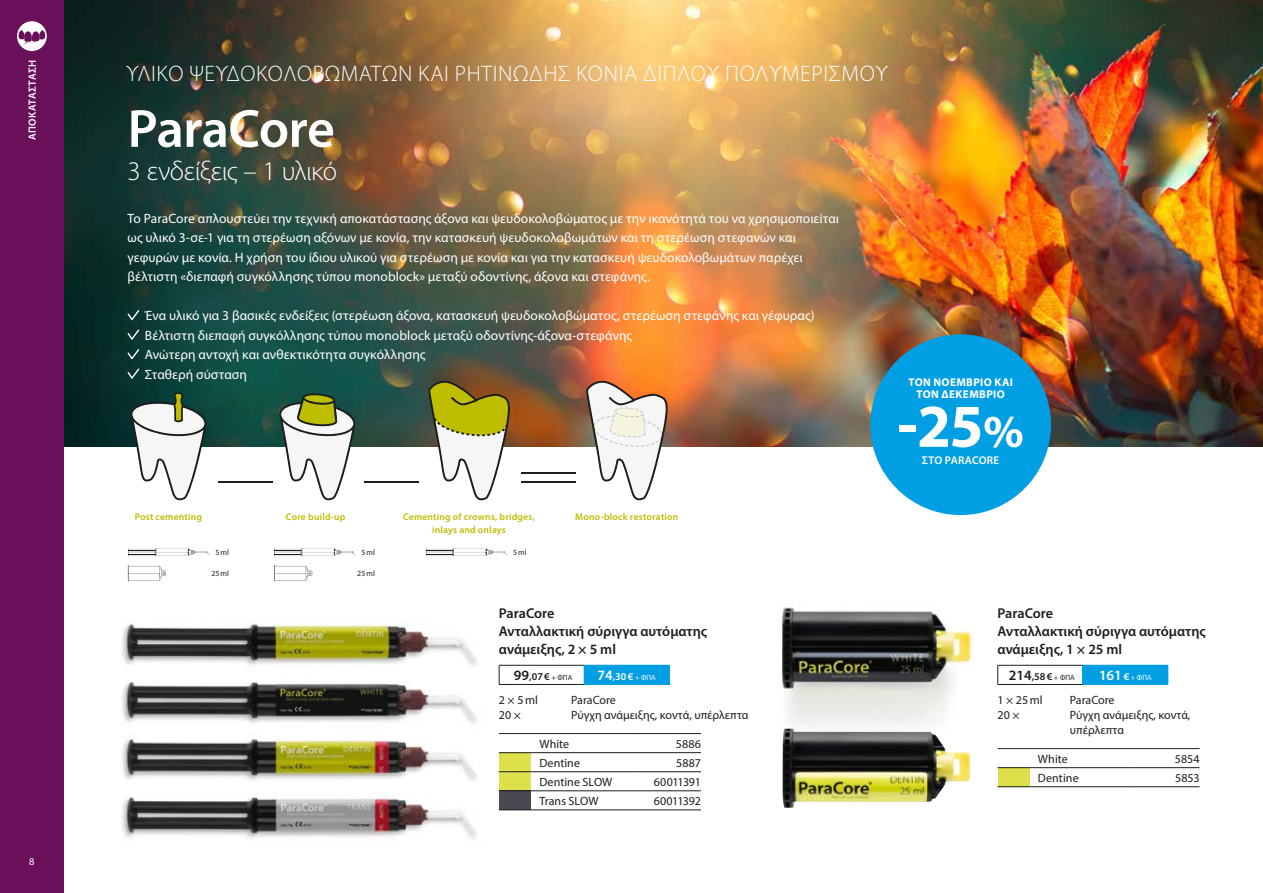
<style>
.page{position:relative;width:1263px;height:893px;background:#fff}
.page>*{position:absolute;margin:0;border:0;box-sizing:border-box;transform-origin:0 0}
.t1{font:700 61.2px "Myriad Pro";color:#fff}
.t2{font:600 54px "Myriad Pro";letter-spacing:-.015em;color:#fff}
.t3{font:700 45.9px "Myriad Pro";color:#fff}
.t4{font:300 27px "Myriad Pro";letter-spacing:-.015em;color:#fff}
.t5{font:300 22.5px "Myriad Pro";letter-spacing:.03em;color:#fff}
.t6{font:600 14.25px/18px "Myriad Pro";color:#1d1d1b}
.t7{font:13.5px/19.5px "Myriad Pro";letter-spacing:.005em;color:#fff}
.t8{font:12px/15px "Myriad Pro";color:#1d1d1b}
.t9{font:12px "Myriad Pro";letter-spacing:-.03em;color:#1d1d1b}
.t10{font:700 11.25px/12.8px "Myriad Pro";letter-spacing:.03em;color:#fff;text-align:center}
.t11{font:600 11.25px "Myriad Pro";letter-spacing:.015em;color:#fff}
.t12{font:600 10.5px "Myriad Pro";letter-spacing:.05em;color:#fff}
.t13{font:600 10.5px "Myriad Pro";color:#1d1d1b}
.t14{font:10.5px "Myriad Pro";color:#fff}
.t15{font:600 9.6px "Myriad Pro";letter-spacing:.02em;color:#bebd00}
.t16{font:7.8px "Myriad Pro";letter-spacing:.01em;color:#1d1d1b}
.t17{font:7.5px "Myriad Pro";color:#fff}
.s1{font-size:14.25px}
.s2{font-weight:400;font-size:7.5px}
.s3{font-weight:600;font-size:14.25px}
.s4{font-weight:600;font-size:10.5px}
</style>
<div class="page">
<img style="left:782px;top:786px;width:162px;height:22px">
<img style="left:699px;top:510px;width:360px;height:276px">
<img style="left:121px;top:623px;width:394px;height:216px">
<img style="left:64px;top:0;width:1199px;height:446px">
<svg style="left:127px;top:310px;width:12px;height:10px"></svg>
<svg style="left:127px;top:329px;width:12px;height:11px"></svg>
<svg style="left:127px;top:349px;width:12px;height:10px"></svg>
<svg style="left:127px;top:368px;width:12px;height:11px"></svg>
<div style="left:584px;top:665px;width:85px;height:19px;background:#009fe3"></div>
<hr style="left:499px;top:665px;width:85px;height:1px;background:#1d1d1b">
<svg style="left:499px;top:665px;width:1px;height:19px"></svg>
<hr style="left:499px;top:684px;width:85px;height:1px;background:#1d1d1b">
<svg style="left:669px;top:665px;width:1px;height:19px"></svg>
<hr style="left:584px;top:684px;width:85px;height:1px;background:#009fe3">
<div style="left:499px;top:734px;width:32px;height:19px;background:#fff"></div>
<svg style="left:499px;top:753px;width:32px;height:37px"></svg>
<div style="left:499px;top:791px;width:32px;height:19px;background:#484951"></div>
<hr style="left:499px;top:733px;width:32px;height:1px;background:#1d1d1b">
<hr style="left:499px;top:752px;width:32px;height:1px;background:#1d1d1b">
<hr style="left:499px;top:771px;width:32px;height:1px;background:#1d1d1b">
<hr style="left:499px;top:790px;width:32px;height:1px;background:#1d1d1b">
<hr style="left:499px;top:810px;width:32px;height:1px;background:#1d1d1b">
<hr style="left:531px;top:733px;width:106px;height:1px;background:#1d1d1b">
<hr style="left:637px;top:733px;width:64px;height:1px;background:#1d1d1b">
<hr style="left:531px;top:752px;width:106px;height:1px;background:#1d1d1b">
<hr style="left:637px;top:752px;width:64px;height:1px;background:#1d1d1b">
<hr style="left:531px;top:771px;width:106px;height:1px;background:#1d1d1b">
<hr style="left:637px;top:771px;width:64px;height:1px;background:#1d1d1b">
<hr style="left:531px;top:790px;width:106px;height:1px;background:#1d1d1b">
<hr style="left:637px;top:790px;width:64px;height:1px;background:#1d1d1b">
<hr style="left:531px;top:810px;width:106px;height:1px;background:#1d1d1b">
<hr style="left:637px;top:810px;width:64px;height:1px;background:#1d1d1b">
<div style="left:1083px;top:665px;width:85px;height:19px;background:#009fe3"></div>
<hr style="left:997px;top:665px;width:86px;height:1px;background:#1d1d1b">
<svg style="left:997px;top:665px;width:1px;height:19px"></svg>
<hr style="left:997px;top:684px;width:86px;height:1px;background:#1d1d1b">
<svg style="left:1082px;top:665px;width:1px;height:19px"></svg>
<hr style="left:1083px;top:684px;width:85px;height:1px;background:#009fe3">
<div style="left:997px;top:749px;width:32px;height:19px;background:#fff"></div>
<div style="left:997px;top:768px;width:32px;height:19px;background:#dddf4b"></div>
<hr style="left:997px;top:748px;width:32px;height:1px;background:#1d1d1b">
<hr style="left:997px;top:767px;width:32px;height:1px;background:#1d1d1b">
<hr style="left:997px;top:786px;width:32px;height:1px;background:#1d1d1b">
<hr style="left:1029px;top:748px;width:107px;height:1px;background:#1d1d1b">
<hr style="left:1136px;top:748px;width:63px;height:1px;background:#1d1d1b">
<hr style="left:1029px;top:767px;width:107px;height:1px;background:#1d1d1b">
<hr style="left:1136px;top:767px;width:63px;height:1px;background:#1d1d1b">
<hr style="left:1029px;top:786px;width:107px;height:1px;background:#1d1d1b">
<hr style="left:1136px;top:786px;width:63px;height:1px;background:#1d1d1b">
<div style="left:0;top:0;width:64px;height:893px;background:#6a0f5a"></div>
<svg style="left:17px;top:21px;width:30px;height:30px"></svg>
<svg style="left:19px;top:30px;width:26px;height:18px"></svg>
<hr style="left:219px;top:481px;width:54px;height:1px;background:#1d1d1b">
<hr style="left:364px;top:481px;width:54px;height:1px;background:#1d1d1b">
<hr style="left:521px;top:481px;width:54px;height:1px;background:#1d1d1b">
<hr style="left:521px;top:473px;width:54px;height:1px;background:#1d1d1b">
<svg style="left:279px;top:393px;width:76px;height:107px"></svg>
<svg style="left:428px;top:381px;width:82px;height:119px"></svg>
<svg style="left:586px;top:381px;width:82px;height:119px"></svg>
<svg style="left:130px;top:392px;width:76px;height:108px"></svg>
<svg style="left:274px;top:565px;width:38px;height:16px"></svg>
<svg style="left:128px;top:565px;width:38px;height:16px"></svg>
<svg style="left:128px;top:548px;width:81px;height:8px"></svg>
<svg style="left:274px;top:548px;width:81px;height:8px"></svg>
<svg style="left:426px;top:548px;width:81px;height:8px"></svg>
<div style="left:870px;top:334px;width:181px;height:181px;background:#009fe3;border-radius:50%"></div>
<hr style="left:1262px;top:446px;width:1px;height:447px;background:#009fe3">
<p class="t12" style="left:26px;top:140px;width:82px;rotate:-90deg">ΑΠΟΚΑΤΑΣΤΑΣΗ</p>
<p class="t14" style="left:29px;top:855px;width:7px">8</p>
<h3 class="t5" style="left:126px;top:60px;width:763px">ΥΛΙΚΟ ΨΕΥΔΟΚΟΛΟΒΩΜΑΤΩΝ ΚΑΙ ΡΗΤΙΝΩΔΗΣ ΚΟΝΙΑ ΔΙΠΛΟΥ ΠΟΛΥΜΕΡΙΣΜΟΥ</h3>
<h2 class="t2" style="left:128px;top:94px;width:209px">ParaCore</h2>
<h3 class="t4" style="left:128px;top:154px;width:211px">3 ενδείξεις – 1 υλικό</h3>
<p class="t7" style="left:128px;top:208px;width:713px">Το ParaCore απλουστεύει την τεχνική αποκατάστασης άξονα και ψευδοκολοβώματος με την ικανότητά του να χρησιμοποιείται ως υλικό 3-σε-1 για τη στερέωση αξόνων με κονία, την κατασκευή ψευδοκολοβωμάτων και τη στερέωση στεφανών και γεφυρών με κονία. Η χρήση του ίδιου υλικού για στερέωση με κονία και για την κατασκευή ψευδοκολοβωμάτων παρέχει βέλτιστη «διεπαφή συγκόλλησης τύπου monoblock» μεταξύ οδοντίνης, άξονα και στεφάνης.</p>
<p class="t7" style="left:145px;top:306px;width:671px">Ένα υλικό για 3 βασικές ενδείξεις (στερέωση άξονα, κατασκευή ψευδοκολοβώματος, στερέωση στεφάνης και γέφυρας)<br>Βέλτιστη διεπαφή συγκόλλησης τύπου monoblock μεταξύ οδοντίνης-άξονα-στεφάνης<br>Ανώτερη αντοχή και ανθεκτικότητα συγκόλλησης<br>Σταθερή σύσταση</p>
<p class="t10" style="left:908px;top:375px;width:106px">ΤΟΝ ΝΟΈΜΒΡΙΟ ΚΑΙ<br>ΤΟΝ ΔΕΚΈΜΒΡΙΟ</p>
<h1 class="t1" style="left:897px;top:386px;width:88px">-25</h1>
<p class="t11" style="left:922px;top:453px;width:79px">ΣΤΟ PARACORE</p>
<h3 class="t3" style="left:983px;top:401px;width:42px">%</h3>
<p class="t15" style="left:135px;top:511px;width:69px">Post cementing</p>
<p class="t15" style="left:286px;top:511px;width:61px">Core build-up</p>
<p class="t15" style="left:403px;top:511px;width:133px">Cementing of crowns, bridges,</p>
<p class="t15" style="left:575px;top:511px;width:105px">Mono-block restoration</p>
<p class="t15" style="left:432px;top:524px;width:75px">inlays and onlays</p>
<p class="t16" style="left:215px;top:547px;width:15px">5ml</p>
<p class="t16" style="left:211px;top:568px;width:19px">25ml</p>
<p class="t16" style="left:361px;top:547px;width:15px">5ml</p>
<p class="t16" style="left:357px;top:568px;width:19px">25ml</p>
<p class="t16" style="left:513px;top:547px;width:15px">5ml</p>
<p class="t6" style="left:499px;top:604px;width:210px">ParaCore<br>Ανταλλακτική σύριγγα αυτόματης ανάμειξης, 2 × 5 ml</p>
<p class="t13" style="left:514px;top:670px;width:60px"><span class="s1">99</span>,07€ <span class="s2">+ ΦΠΑ</span></p>
<p class="t12" style="left:597px;top:670px;width:60px"><span class="s1">74</span>,30€ <span class="s2">+ ΦΠΑ</span></p>
<p class="t8" style="left:499px;top:692px;width:40px">2 × 5ml</p>
<p class="t8" style="left:571px;top:692px;width:46px">ParaCore</p>
<p class="t8" style="left:499px;top:707px;width:24px">20 ×</p>
<p class="t8" style="left:571px;top:707px;width:179px">Ρύγχη ανάμειξης, κοντά, υπέρλεπτα</p>
<p class="t8" style="left:539px;top:736px;width:31px">White</p>
<p class="t8" style="left:676px;top:736px;width:26px">5886</p>
<p class="t8" style="left:539px;top:755px;width:42px">Dentine</p>
<p class="t8" style="left:676px;top:755px;width:26px">5887</p>
<p class="t8" style="left:539px;top:774px;width:75px">Dentine SLOW</p>
<p class="t9" style="left:654px;top:774px;width:49px">60011391</p>
<p class="t8" style="left:539px;top:793px;width:61px">Trans SLOW</p>
<p class="t8" style="left:654px;top:793px;width:49px">60011392</p>
<p class="t6" style="left:997px;top:604px;width:210px">ParaCore<br>Ανταλλακτική σύριγγα αυτόματης ανάμειξης, 1 × 25 ml</p>
<p class="t13" style="left:1009px;top:670px;width:67px"><span class="s1">214</span>,58€ <span class="s2">+ ΦΠΑ</span></p>
<p class="t17" style="left:1099px;top:673px;width:54px"><span class="s3">161</span> <span class="s4">€</span> + ΦΠΑ</p>
<p class="t8" style="left:997px;top:692px;width:47px">1 × 25ml</p>
<p class="t8" style="left:1070px;top:692px;width:46px">ParaCore</p>
<p class="t8" style="left:997px;top:707px;width:24px">20 ×</p>
<p class="t8" style="left:1070px;top:707px;width:122px">Ρύγχη ανάμειξης, κοντά, υπέρλεπτα</p>
<p class="t8" style="left:1038px;top:751px;width:31px">White</p>
<p class="t8" style="left:1175px;top:751px;width:26px">5854</p>
<p class="t8" style="left:1038px;top:770px;width:42px">Dentine</p>
<p class="t8" style="left:1175px;top:770px;width:26px">5853</p>
</div>
